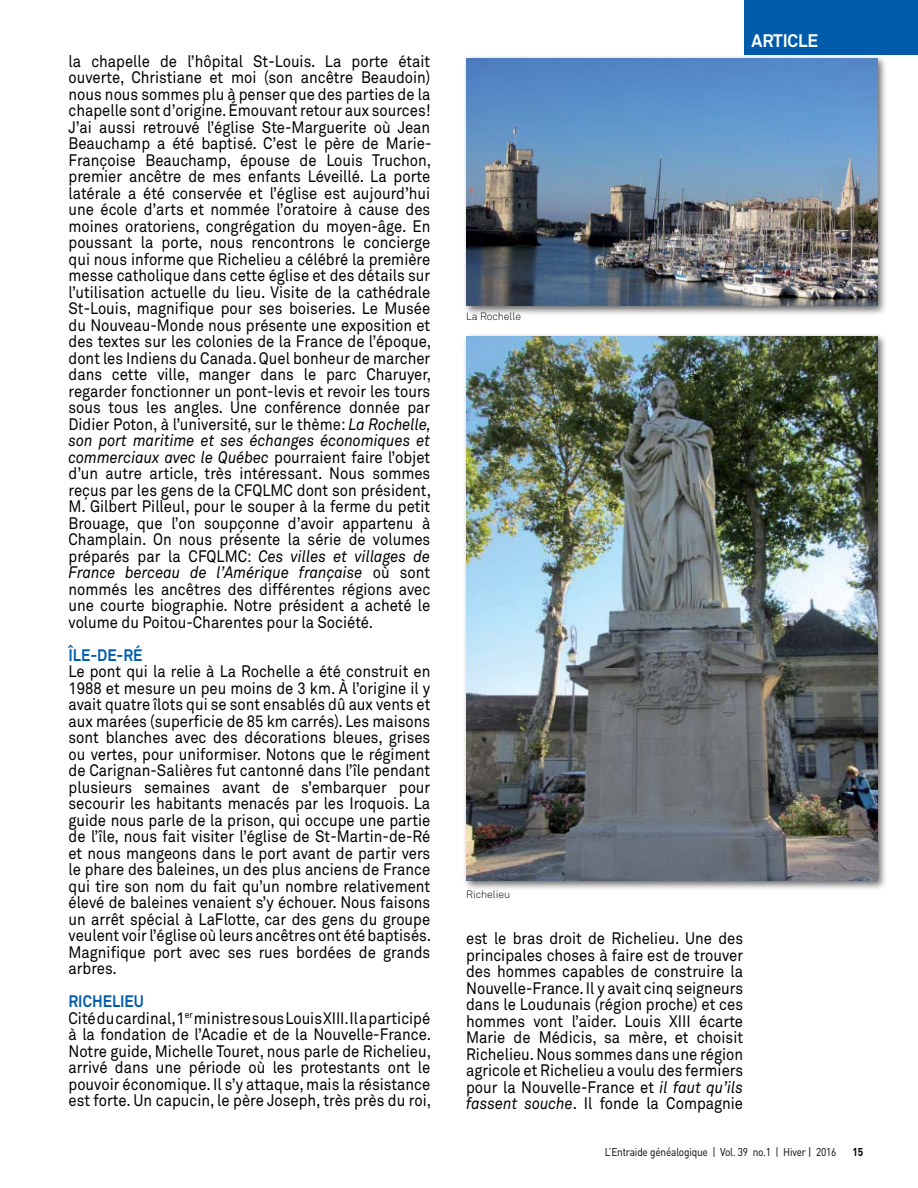
<style>
.page{position:relative;width:918px;height:1188px;background:#fff}
.page>*{position:absolute;margin:0;border:0;box-sizing:border-box;transform-origin:0 0}
.t1{font:700 18px "Akkurat";letter-spacing:-.01em;color:#fff;scale:.95 1}
.t2{font:16.5px/16.5px "Akkurat";color:#000;text-align:justify;scale:.9 1}
.t3{font:700 16.5px "Akkurat";color:#005cab;scale:.9 1}
.t4{font:11.25px "DIN";letter-spacing:-.02em;color:#000;scale:.9 1}
.t5{font:700 11.25px "DIN";color:#000;scale:.9 1}
.t6{font:300 10.5px "Akkurat";color:#000}
.s1{font-style:italic}
.s2{font-weight:700;color:#005cab}
</style>
<div class="page">
<div style="left:744px;top:0;width:174px;height:55px;background:#005cab"></div>
<div style="left:462px;top:54px;width:425px;height:262px;background:#000;opacity:.6"></div>
<img style="left:466px;top:58px;width:412px;height:248px">
<div style="left:462px;top:332px;width:426px;height:559px;background:#000;opacity:.6"></div>
<img style="left:466px;top:336px;width:412px;height:545px">
<p class="t2" style="left:69px;top:53px;width:405px">la chapelle de l’hôpital St-Louis. La porte était ouverte, Christiane et moi (son ancêtre Beaudoin) nous nous sommes plu à penser que des parties de la chapelle sont d’origine. Émouvant retour aux sources!<br>J’ai aussi retrouvé l’église Ste-Marguerite où Jean Beauchamp a été baptisé. C’est le père de Marie-Françoise Beauchamp, épouse de Louis Truchon, premier ancêtre de mes enfants Léveillé. La porte latérale a été conservée et l’église est aujourd’hui une école d’arts et nommée l’oratoire à cause des moines oratoriens, congrégation du moyen-âge. En poussant la porte, nous rencontrons le concierge qui nous informe que Richelieu a célébré la première messe catholique dans cette église et des détails sur l’utilisation actuelle du lieu. Visite de la cathédrale St-Louis, magnifique pour ses boiseries. Le Musée du Nouveau-Monde nous présente une exposition et des textes sur les colonies de la France de l’époque, dont les Indiens du Canada. Quel bonheur de marcher dans cette ville, manger dans le parc Charuyer, regarder fonctionner un pont-levis et revoir les tours sous tous les angles. Une conférence donnée par Didier Poton, à l’université, sur le thème: <span class="s1">La Rochelle, son port maritime et ses échanges économiques et commerciaux avec le Québec</span> pourraient faire l’objet d’un autre article, très intéressant. Nous sommes reçus par les gens de la CFQLMC dont son président, M. Gilbert Pilleul, pour le souper à la ferme du petit Brouage, que l’on soupçonne d’avoir appartenu à Champlain. On nous présente la série de volumes préparés par la CFQLMC: <span class="s1">Ces villes et villages de France berceau de l’Amérique française</span> où sont nommés les ancêtres des différentes régions avec une courte biographie. Notre président a acheté le volume du Poitou-Charentes pour la Société.</p>
<p class="t3" style="left:69px;top:644px;width:84px">ÎLE-DE-RÉ</p>
<p class="t2" style="left:69px;top:664px;width:404px">Le pont qui la relie à La Rochelle a été construit en 1988 et mesure un peu moins de 3 km. À l’origine il y avait quatre îlots qui se sont ensablés dû aux vents et aux marées (superficie de 85 km carrés). Les maisons sont blanches avec des décorations bleues, grises ou vertes, pour uniformiser. Notons que le régiment de Carignan-Salières fut cantonné dans l’île pendant plusieurs semaines avant de s’embarquer pour secourir les habitants menacés par les Iroquois. La guide nous parle de la prison, qui occupe une partie de l’île, nous fait visiter l’église de St-Martin-de-Ré et nous mangeons dans le port avant de partir vers le phare des baleines, un des plus anciens de France qui tire son nom du fait qu’un nombre relativement élevé de baleines venaient s’y échouer. Nous faisons un arrêt spécial à LaFlotte, car des gens du groupe veulent voir l’église où leurs ancêtres ont été baptisés.<br>Magnifique port avec ses rues bordées de grands arbres.</p>
<p class="t2" style="left:69px;top:994px;width:404px;text-align:left"><span class="s2">RICHELIEU<br></span>Cité du cardinal, 1<sup>er</sup> ministre sous Louis XIII. Il a participé à la fondation de l’Acadie et de la Nouvelle-France.<br>Notre guide, Michelle Touret, nous parle de Richelieu, arrivé dans une période où les protestants ont le pouvoir économique. Il s’y attaque, mais la résistance est forte. Un capucin, le père Joseph, très près du roi,</p>
<p class="t6" style="left:466px;top:310px;width:56px">La Rochelle</p>
<p class="t1" style="left:752px;top:29px;width:72px">ARTICLE</p>
<p class="t6" style="left:466px;top:888px;width:46px">Richelieu</p>
<p class="t2" style="left:466px;top:931px;width:309px">est le bras droit de Richelieu. Une des principales choses à faire est de trouver des hommes capables de construire la Nouvelle-France. Il y avait cinq seigneurs dans le Loudunais (région proche) et ces hommes vont l’aider. Louis XIII écarte Marie de Médicis, sa mère, et choisit Richelieu. Nous sommes dans une région agricole et Richelieu a voulu des fermiers pour la Nouvelle-France et <span class="s1">il faut qu’ils fassent souche</span>. Il fonde la Compagnie</p>
<p class="t4" style="left:605px;top:1145px;width:259px">L’Entraide généalogique | Vol. 39 no.1 | Hiver | 2016</p>
<p class="t5" style="left:853px;top:1144px;width:13px">15</p>
</div>
